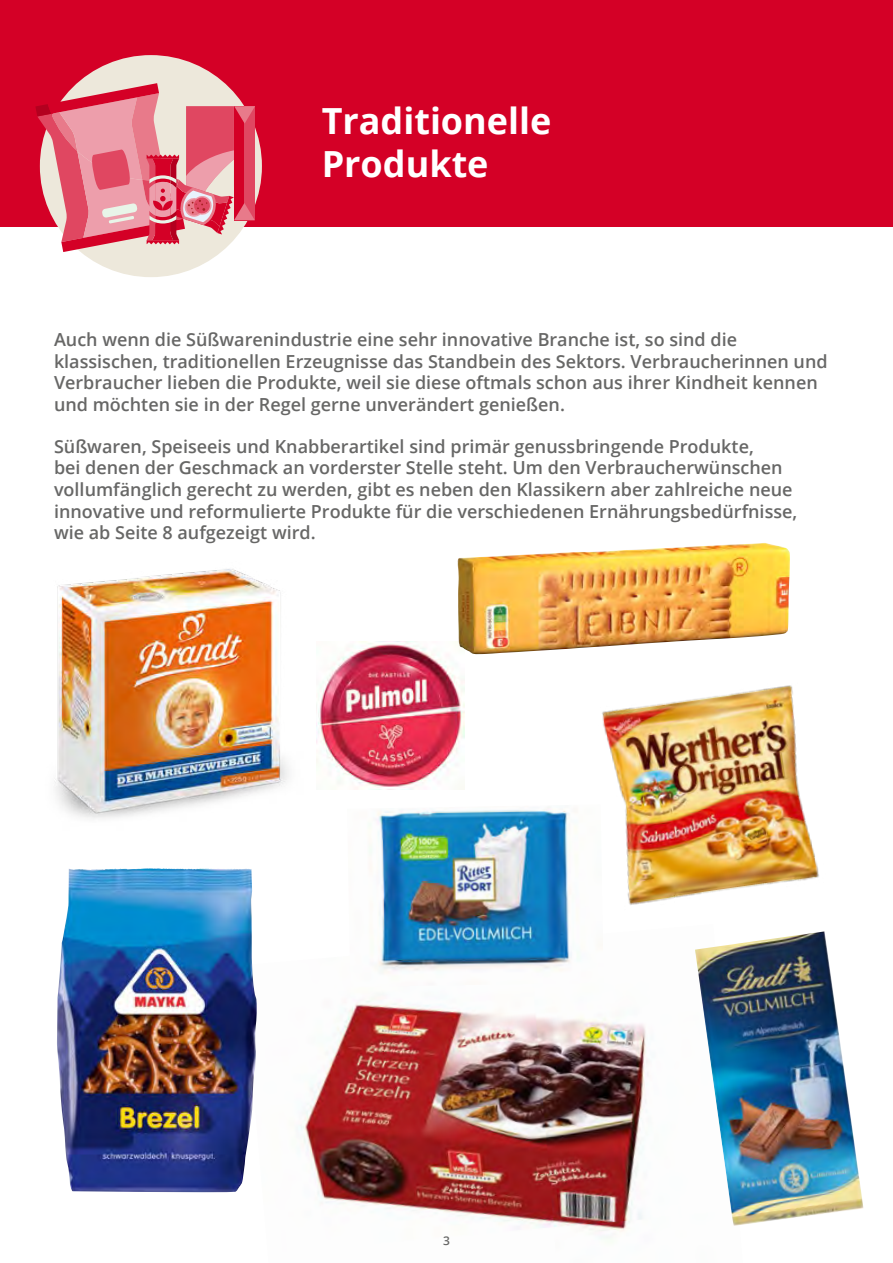
<style>
.page{position:relative;width:893px;height:1263px;background:#fff}
.page>*{position:absolute;margin:0;border:0;box-sizing:border-box;transform-origin:0 0}
.t1{font:700 36px/43.2px "Open Sans";color:#fff}
.t2{font:600 18px/21.6px "Open Sans";color:#676766}
.t3{font:600 12px "Open Sans";color:#676766}
</style>
<div class="page">
<img style="left:243px;top:924px;width:405px;height:315px">
<div style="left:0;top:0;width:893px;height:227px;background:#d40026"></div>
<img style="left:54px;top:569px;width:235px;height:250px">
<img style="left:316px;top:642px;width:149px;height:147px">
<img style="left:695px;top:931px;width:168px;height:295px">
<img style="left:602px;top:685px;width:217px;height:220px">
<img style="left:458px;top:543px;width:331px;height:111px">
<img style="left:347px;top:804px;width:257px;height:183px">
<img style="left:57px;top:868px;width:182px;height:324px">
<div style="left:40px;top:55px;width:222px;height:222px;background:#ede8db;border-radius:50%"></div>
<svg style="left:35px;top:83px;width:220px;height:169px"></svg>
<h1 class="t1" style="left:322px;top:98px;width:231px">Traditionelle<br>Produkte</h1>
<p class="t2" style="left:54px;top:328px;width:775px">Auch wenn die Süßwarenindustrie eine sehr innovative Branche ist, so sind die klassischen, traditionellen Erzeugnisse das Standbein des Sektors. Verbraucherinnen und Verbraucher lieben die Produkte, weil sie diese oftmals schon aus ihrer Kindheit kennen und möchten sie in der Regel gerne unverändert genießen.</p>
<p class="t2" style="left:54px;top:435px;width:745px">Süßwaren, Speiseeis und Knabberartikel sind primär genussbringende Produkte,<br>bei denen der Geschmack an vorderster Stelle steht. Um den Verbraucherwünschen vollumfänglich gerecht zu werden, gibt es neben den Klassikern aber zahlreiche neue innovative und reformulierte Produkte für die verschiedenen Ernährungsbedürfnisse, wie ab Seite 8 aufgezeigt wird.</p>
<p class="t3" style="left:443px;top:1232px;width:8px">3</p>
</div>
